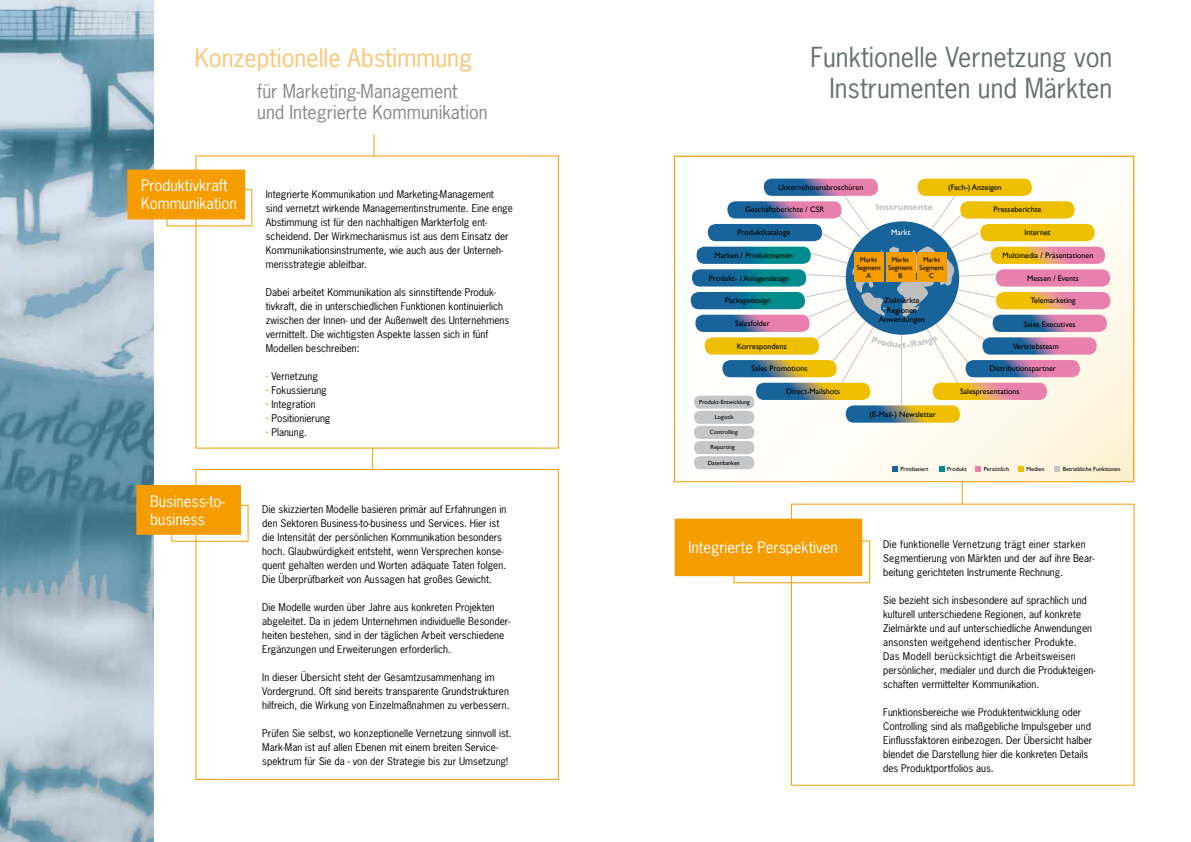
<style>
.page{position:relative;width:1191px;height:842px;background:#fff}
.page>*{position:absolute;margin:0;border:0;box-sizing:border-box;transform-origin:0 0}
.t1{font:26px/31.2px "News Gothic Std";color:#69716d;text-align:right}
.t2{font:24px "News Gothic Std";color:#fbc575}
.t3{font:18px/21.6px "News Gothic Std";color:#868889}
.t4{font:15px/18px "News Gothic Std";color:#fff}
.t5{font:10px/14px "News Gothic Std";color:#000}
.t6{font:700 9px "Gill Sans";color:#c5c6c8}
.t7{font:8px/9.6px "Gill Sans";color:#000;text-align:center}
.t8{font:8px "Gill Sans";color:#fff}
.t9{font:7px/8px "Gill Sans";color:#000;text-align:center}
.t10{font:6px "Gill Sans";color:#000}
.s1{font-size:13px;color:#f59d00}
</style>
<div class="page">
<svg style="left:690px;top:178px;width:442px;height:302px"></svg>
<div style="left:674px;top:156px;width:460px;height:326px;border:1px solid #f59d00"></div>
<div style="left:196px;top:469px;width:362px;height:311px;border:1px solid #f59d00"></div>
<img style="left:0;top:0;width:153px;height:842px">
<svg style="left:372px;top:448px;width:1px;height:22px"></svg>
<div style="left:128px;top:170px;width:117px;height:49px;background:#f59d00"></div>
<div style="left:137px;top:485px;width:103px;height:49px;background:#f59d00"></div>
<div style="left:137px;top:485px;width:104px;height:50px;border:1px solid #f59d00"></div>
<svg style="left:374px;top:134px;width:1px;height:22px"></svg>
<div style="left:675px;top:519px;width:186px;height:57px;background:#f59d00"></div>
<div style="left:694px;top:411px;width:60px;height:13px;background:#cecfd0;border-radius:6px"></div>
<div style="left:694px;top:426px;width:60px;height:13px;background:#c5c6c8;border-radius:6px"></div>
<div style="left:694px;top:441px;width:60px;height:13px;background:#c5c6c8;border-radius:6px"></div>
<div style="left:694px;top:456px;width:60px;height:13px;background:#c5c6c8;border-radius:6px"></div>
<svg style="left:891px;top:466px;width:6px;height:6px"></svg>
<svg style="left:975px;top:466px;width:6px;height:6px"></svg>
<svg style="left:1018px;top:466px;width:6px;height:6px"></svg>
<svg style="left:938px;top:466px;width:6px;height:6px"></svg>
<svg style="left:1054px;top:466px;width:6px;height:6px"></svg>
<svg style="left:962px;top:482px;width:1px;height:22px"></svg>
<svg style="left:691px;top:179px;width:419px;height:244px"></svg>
<h2 class="t2" style="left:195px;top:43px;width:279px">Konzeptionelle Abstimmung</h2>
<h1 class="t1" style="left:810px;top:41px;width:303px">Funktionelle Vernetzung von<br>Instrumenten und Märkten</h1>
<h3 class="t3" style="left:257px;top:80px;width:232px">für Marketing-Management und Integrierte Kommunikation</h3>
<h3 class="t4" style="left:141px;top:177px;width:97px">Produktivkraft<br>Kommunikation</h3>
<p class="t5" style="left:266px;top:187px;width:248px">Integrierte Kommunikation und Marketing-Management sind vernetzt wirkende Managementinstrumente. Eine enge Abstimmung ist für den nachhaltigen Markterfolg ent&shy;scheidend. Der Wirkmechanismus ist aus dem Einsatz der Kommunikationsinstrumente, wie auch aus der Unterneh&shy;mensstrategie ableitbar.</p>
<p class="t5" style="left:266px;top:285px;width:245px">Dabei arbeitet Kommunikation als sinnstiftende Produk&shy;tivkraft, die in unterschiedlichen Funktionen kontinuierlich zwischen der Innen- und der Außenwelt des Unternehmens vermittelt. Die wichtigsten Aspekte lassen sich in fünf Modellen beschreiben:</p>
<p class="t5" style="left:266px;top:369px;width:54px"><span class="s1">-</span> Vernetzung</p>
<p class="t5" style="left:266px;top:383px;width:62px"><span class="s1">-</span> Fokussierung</p>
<p class="t5" style="left:266px;top:397px;width:51px"><span class="s1">-</span> Integration</p>
<p class="t5" style="left:266px;top:411px;width:66px"><span class="s1">-</span> Positionierung</p>
<p class="t5" style="left:266px;top:425px;width:43px"><span class="s1">-</span> Planung.</p>
<h3 class="t4" style="left:150px;top:492px;width:76px">Business-to&shy;business</h3>
<p class="t5" style="left:262px;top:502px;width:245px">Die skizzierten Modelle basieren primär auf Erfahrungen in den Sektoren Business-to-business und Services. Hier ist die Intensität der persönlichen Kommunikation besonders hoch. Glaubwürdigkeit entsteht, wenn Versprechen konse&shy;quent gehalten werden und Worten adäquate Taten folgen.<br>Die Überprüfbarkeit von Aussagen hat großes Gewicht.</p>
<p class="t5" style="left:262px;top:600px;width:249px">Die Modelle wurden über Jahre aus konkreten Projekten abgeleitet. Da in jedem Unternehmen individuelle Besonder&shy;heiten bestehen, sind in der täglichen Arbeit verschiedene Ergänzungen und Erweiterungen erforderlich.</p>
<p class="t5" style="left:262px;top:670px;width:249px">In dieser Übersicht steht der Gesamtzusammenhang im<br>Vordergrund. Oft sind bereits transparente Grundstrukturen hilfreich, die Wirkung von Einzelmaßnahmen zu verbessern.</p>
<p class="t5" style="left:262px;top:726px;width:251px">Prüfen Sie selbst, wo konzeptionelle Vernetzung sinnvoll ist.<br>Mark-Man ist auf allen Ebenen mit einem breiten Service&shy;spektrum für Sie da - von der Strategie bis zur Umsetzung!</p>
<p class="t7" style="left:948px;top:182px;width:55px">(Fach-) Anzeigen</p>
<p class="t7" style="left:993px;top:205px;width:49px">Presseberichte</p>
<p class="t7" style="left:1024px;top:228px;width:28px">Internet</p>
<p class="t7" style="left:1002px;top:250px;width:92px">Multimedia / Präsentationen</p>
<p class="t7" style="left:1027px;top:273px;width:53px">Messen / Events</p>
<p class="t7" style="left:1030px;top:296px;width:47px">Telemarketing</p>
<p class="t7" style="left:1023px;top:319px;width:53px">Sales Executives</p>
<p class="t7" style="left:1013px;top:341px;width:47px">Vertriebsteam</p>
<p class="t7" style="left:989px;top:364px;width:68px">Distributionspartner</p>
<p class="t7" style="left:778px;top:182px;width:87px">Unternehmensbroschüren</p>
<p class="t7" style="left:745px;top:205px;width:81px">Geschäftsberichte / CSR</p>
<p class="t6" style="left:875px;top:202px;width:59px">Instrumente</p>
<p class="t8" style="left:891px;top:227px;width:21px">Markt</p>
<p class="t7" style="left:737px;top:228px;width:54px">Produktkataloge</p>
<p class="t7" style="left:714px;top:250px;width:80px">Marken / Produktnamen</p>
<p class="t7" style="left:725px;top:296px;width:47px">Packagedesign</p>
<p class="t7" style="left:735px;top:318px;width:36px">Salesfolder</p>
<p class="t7" style="left:751px;top:364px;width:57px">Sales Promotions</p>
<p class="t7" style="left:786px;top:387px;width:55px">Direct-Mailshots</p>
<p class="t9" style="left:856px;top:255px;width:26px">Markt<br>Segment<br>A</p>
<p class="t9" style="left:888px;top:255px;width:26px">Markt<br>Segment<br>B</p>
<p class="t9" style="left:919px;top:255px;width:26px">Markt<br>Segment<br>C</p>
<p class="t7" style="left:879px;top:295px;width:48px">Zielmärkte<br>Regionen<br>Anwendungen</p>
<p class="t7" style="left:709px;top:273px;width:82px">Produkt- / Anlagendesign</p>
<p class="t7" style="left:737px;top:341px;width:51px">Korrespondenz</p>
<p class="t7" style="left:960px;top:387px;width:61px">Salespresentations</p>
<p class="t10" style="left:699px;top:398px;width:52px">Produkt-Entwicklung</p>
<p class="t10" style="left:715px;top:414px;width:20px">Logistik</p>
<p class="t10" style="left:710px;top:429px;width:29px">Controlling</p>
<p class="t10" style="left:710px;top:444px;width:26px">Reporting</p>
<p class="t10" style="left:708px;top:459px;width:34px">Datenbanken</p>
<h3 class="t4" style="left:688px;top:538px;width:151px">Integrierte Perspektiven</h3>
<p class="t7" style="left:869px;top:409px;width:68px">(E-Mail-) Newsletter</p>
<p class="t10" style="left:900px;top:466px;width:30px">Printbasiert</p>
<p class="t10" style="left:947px;top:466px;width:21px">Produkt</p>
<p class="t10" style="left:984px;top:466px;width:27px">Persönlich</p>
<p class="t10" style="left:1026px;top:466px;width:19px">Medien</p>
<p class="t10" style="left:1062px;top:466px;width:59px">Betriebliche Funktionen</p>
<p class="t5" style="left:883px;top:537px;width:213px">Die funktionelle Vernetzung trägt einer starken<br>Segmentierung von Märkten und der auf ihre Bear&shy;beitung gerichteten Instrumente Rechnung.</p>
<p class="t5" style="left:883px;top:593px;width:214px">Sie bezieht sich insbesondere auf sprachlich und kulturell unterschiedene Regionen, auf konkrete Zielmärkte und auf unterschiedliche Anwendungen ansonsten weitgehend identischer Produkte.<br>Das Modell berücksichtigt die Arbeitsweisen persönlicher, medialer und durch die Produkteigen&shy;schaften vermittelter Kommunikation.</p>
<p class="t5" style="left:883px;top:705px;width:211px">Funktionsbereiche wie Produktentwicklung oder Controlling sind als maßgebliche Impulsgeber und Einflussfaktoren einbezogen. Der Übersicht halber blendet die Darstellung hier die konkreten Details des Produktportfolios aus.</p>
</div>
